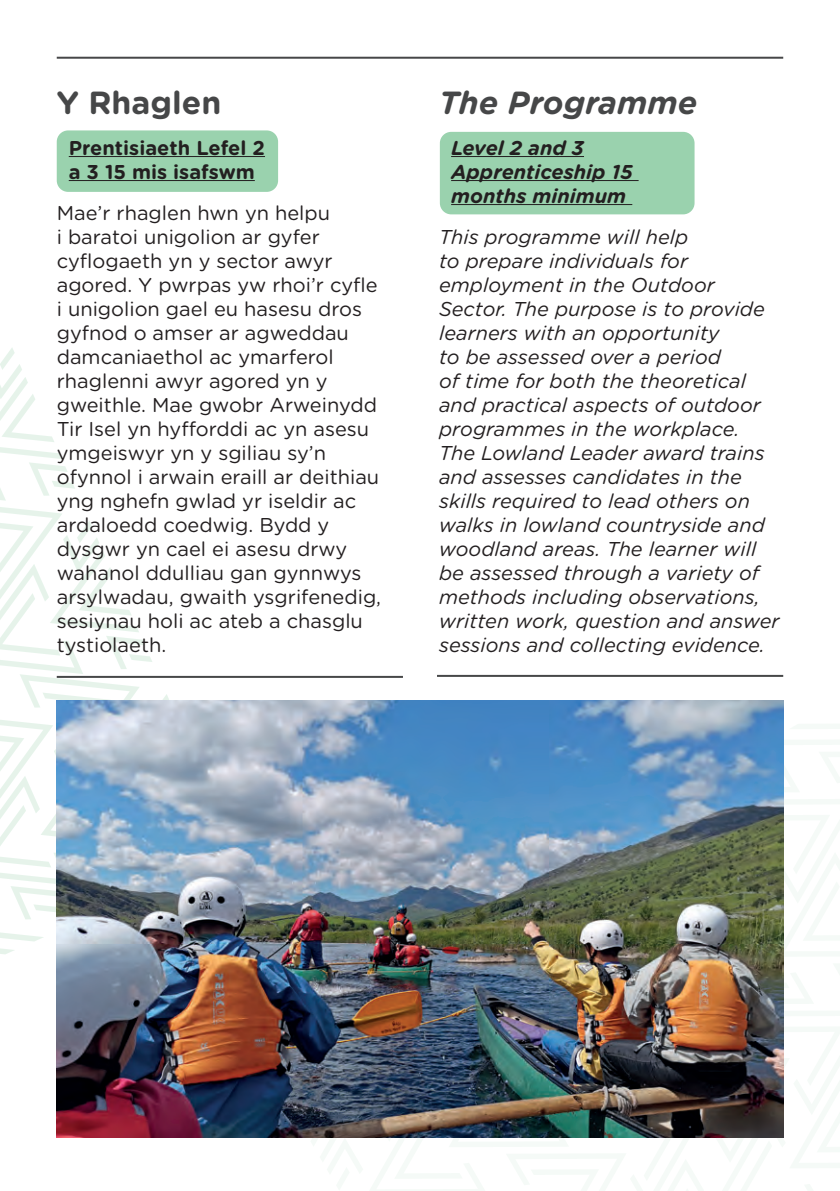
<style>
.page{position:relative;width:840px;height:1191px;background:#fff}
.page>*{position:absolute;margin:0;border:0;box-sizing:border-box;transform-origin:0 0}
.t1{font:italic 700 32px "Gotham Rounded";color:#464748}
.t2{font:700 32px "Gotham Rounded";color:#464748}
.t3{font:italic 20px/24px "Gotham Rounded";color:#231f20}
.t4{font:20px/24px "Gotham Rounded";color:#231f20}
.t5{font:italic 700 20px/24px "Gotham Rounded";color:#231f20}
.t6{font:700 20px/24px "Gotham Rounded";color:#231f20}
</style>
<div class="page">
<svg style="left:0;top:348px;width:229px;height:609px"></svg>
<svg style="left:782px;top:713px;width:2px;height:32px"></svg>
<div style="left:439px;top:132px;width:255px;height:82px;background:#9ad2ae;border-radius:11px"></div>
<div style="left:57px;top:130px;width:221px;height:62px;background:#9ad2ae;border-radius:11px"></div>
<hr style="left:69px;top:156px;width:196px;height:1px;background:#231f20">
<hr style="left:69px;top:180px;width:186px;height:1px;background:#231f20">
<hr style="left:451px;top:156px;width:132px;height:1px;background:#231f20">
<hr style="left:451px;top:180px;width:187px;height:1px;background:#231f20">
<hr style="left:451px;top:204px;width:181px;height:1px;background:#231f20">
<hr style="left:57px;top:676px;width:346px;height:2px;background:#464748">
<hr style="left:437px;top:675px;width:345px;height:2px;background:#464748">
<hr style="left:57px;top:57px;width:725px;height:2px;background:#464748">
<img style="left:57px;top:700px;width:725px;height:437px">
<h1 class="t2" style="left:57px;top:79px;width:166px">Y Rhaglen</h1>
<p class="t6" style="left:69px;top:135px;width:198px">Prentisiaeth Lefel 2 a 3 15 mis isafswm</p>
<p class="t4" style="left:57px;top:200px;width:326px">Mae’r rhaglen hwn yn helpu<br>i baratoi unigolion ar gyfer cyflogaeth yn y sector awyr agored. Y pwrpas yw rhoi’r cyfle i unigolion gael eu hasesu dros gyfnod o amser ar agweddau damcaniaethol ac ymarferol rhaglenni awyr agored yn y gweithle. Mae gwobr Arweinydd<br>Tir Isel yn hyfforddi ac yn asesu ymgeiswyr yn y sgiliau sy’n ofynnol i arwain eraill ar deithiau yng nghefn gwlad yr iseldir ac ardaloedd coedwig. Bydd y dysgwr yn cael ei asesu drwy wahanol ddulliau gan gynnwys arsylwadau, gwaith ysgrifenedig, sesiynau holi ac ateb a chasglu tystiolaeth.</p>
<h1 class="t1" style="left:439px;top:79px;width:259px">The Programme</h1>
<p class="t5" style="left:451px;top:135px;width:183px">Level 2 and 3<br>Apprenticeship 15 months minimum</p>
<p class="t3" style="left:439px;top:224px;width:342px">This programme will help<br>to prepare individuals for employment in the Outdoor<br>Sector. The purpose is to provide learners with an opportunity<br>to be assessed over a period<br>of time for both the theoretical and practical aspects of outdoor programmes in the workplace.<br>The Lowland Leader award trains and assesses candidates in the skills required to lead others on walks in lowland countryside and woodland areas. The learner will be assessed through a variety of methods including observations, written work, question and answer sessions and collecting evidence.</p>
</div>
